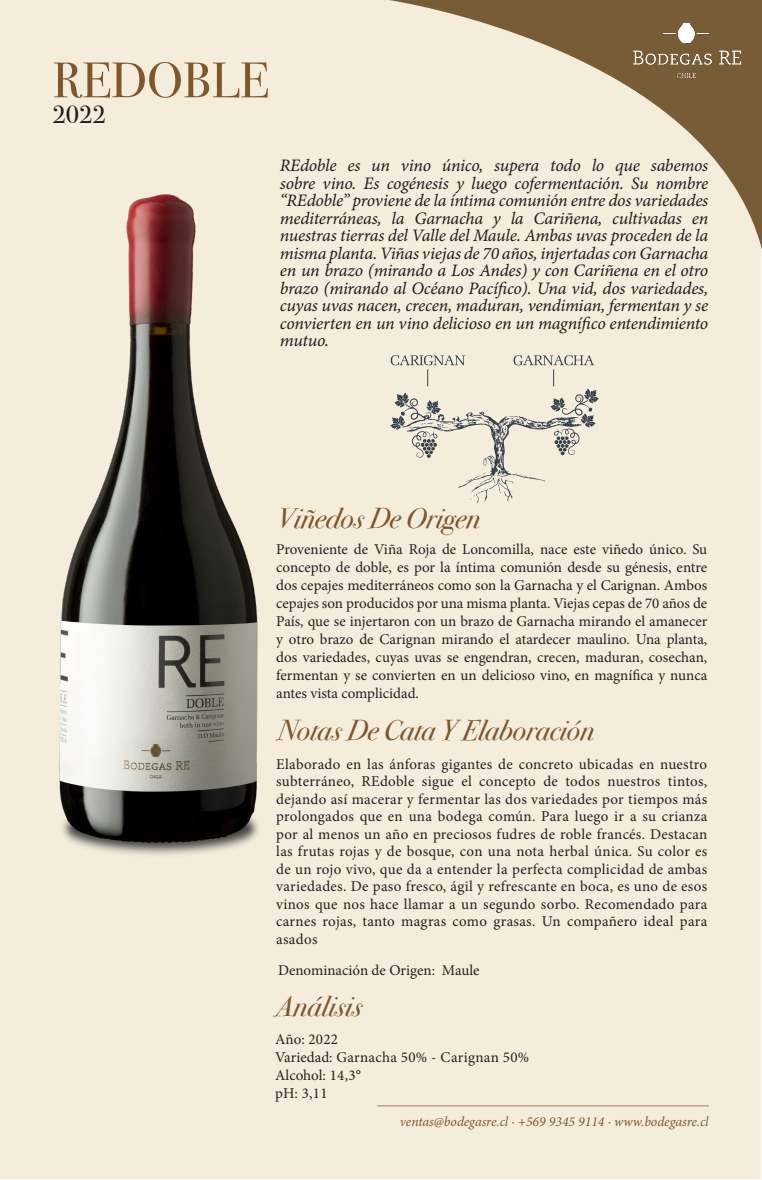
<style>
.page{position:relative;width:762px;height:1180px;background:#fff}
.page>*{position:absolute;margin:0;border:0;box-sizing:border-box;transform-origin:0 0}
.t1{font:50px "Bodoni Svty Two ITCTT";color:#80562c}
.t2{font:italic 28.75px "Bodoni Svty Two ITCTT";color:#80562c}
.t3{font:25px "Bodoni Svty Two ITCTT";color:#231f20}
.t4{font:17.5px/17.5px "Minion Pro It Capt";letter-spacing:-.015em;color:#231f20;text-align:justify}
.t5{font:15px/18px "Minion Pro";letter-spacing:.005em;color:#231f20;text-align:justify}
.t6{font:italic 13.75px "Minion Pro";letter-spacing:-.005em;color:#80562c}
</style>
<div class="page">
<div style="left:0;top:1px;width:761px;height:1178px;background:#f4eddc"></div>
<svg style="left:389px;top:0;width:373px;height:249px"></svg>
<img style="left:629px;top:19px;width:116px;height:62px">
<hr style="left:377px;top:1106px;width:332px;height:1px;background:#a67968">
<img style="left:59px;top:194px;width:200px;height:661px">
<svg style="left:390px;top:355px;width:209px;height:148px"></svg>
<h1 class="t1" style="left:53px;top:50px;width:218px">REDOBLE</h1>
<h3 class="t3" style="left:53px;top:100px;width:55px">2022</h3>
<p class="t4" style="left:280px;top:157px;width:430px">REdoble es un vino único, supera todo lo que sabemos sobre vino. Es cogénesis y luego cofermentación. Su nombre “REdoble” proviene de la íntima comunión entre dos variedades mediterráneas, la Garnacha y la Cariñena, cultivadas en nuestras tierras del Valle del Maule. Ambas uvas proceden de la misma planta. Viñas viejas de 70 años, injertadas con Garnacha en un brazo (mirando a Los Andes) y con Cariñena en el otro brazo (mirando al Océano Pacífico). Una vid, dos variedades, cuyas uvas nacen, crecen, maduran, vendimian, fermentan y se convierten en un vino delicioso en un magnífico entendimiento mutuo.</p>
<h2 class="t2" style="left:277px;top:501px;width:205px">Viñedos De Origen</h2>
<p class="t5" style="left:276px;top:540px;width:433px">Proveniente de Viña Roja de Loncomilla, nace este viñedo único. Su concepto de doble, es por la íntima comunión desde su génesis, entre dos cepajes mediterráneos como son la Garnacha y el Carignan. Ambos cepajes son producidos por una misma planta. Viejas cepas de 70 años de País, que se injertaron con un brazo de Garnacha mirando el amanecer y otro brazo de Carignan mirando el atardecer maulino. Una planta, dos variedades, cuyas uvas se engendran, crecen, maduran, cosechan, fermentan y se convierten en un delicioso vino, en magnífica y nunca antes vista complicidad.</p>
<h2 class="t2" style="left:277px;top:712px;width:318px">Notas De Cata Y Elaboración</h2>
<p class="t5" style="left:276px;top:755px;width:433px;line-height:17.5px">Elaborado en las ánforas gigantes de concreto ubicadas en nuestro subterráneo, REdoble sigue el concepto de todos nuestros tintos, dejando así macerar y fermentar las dos variedades por tiempos más prolongados que en una bodega común. Para luego ir a su crianza por al menos un año en preciosos fudres de roble francés. Destacan las frutas rojas y de bosque, con una nota herbal única. Su color es de un rojo vivo, que da a entender la perfecta complicidad de ambas variedades. De paso fresco, ágil y refrescante en boca, es uno de esos vinos que nos hace llamar a un segundo sorbo. Recomendado para carnes rojas, tanto magras como grasas. Un compañero ideal para asados</p>
<p class="t5" style="left:278px;top:961px;width:203px">Denominación de Origen: Maule</p>
<h2 class="t2" style="left:275px;top:989px;width:88px">Análisis</h2>
<p class="t5" style="left:275px;top:1030px;width:255px;text-align:left">Año: 2022<br>Variedad: Garnacha 50% - Carignan 50%<br>Alcohol: 14,3°<br>pH: 3,11</p>
<p class="t6" style="left:400px;top:1112px;width:310px">ventas@bodegasre.cl · +569 9345 9114 · www.bodegasre.cl</p>
</div>
